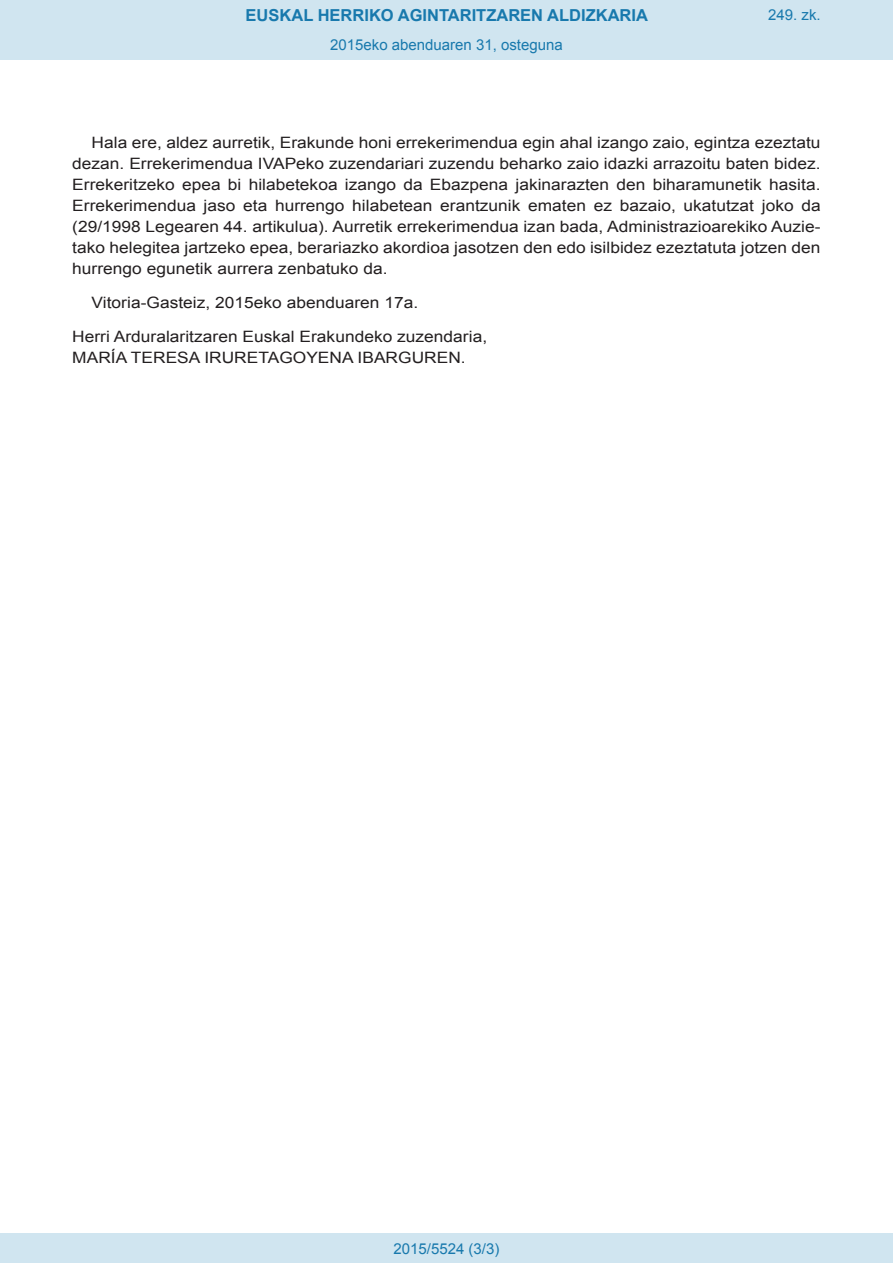
<style>
.page{position:relative;width:893px;height:1263px;background:#fff}
.page>*{position:absolute;margin:0;border:0;box-sizing:border-box;transform-origin:0 0}
.t1{font:700 16.5px "Arial";color:#1879ad}
.BOPVDetalle{font:15.6px/21px "Arial";color:#231f20;text-align:justify;scale:1.11 1}
.BOPVFirmaPuesto{font:15.6px "Arial";color:#231f20;scale:1.11 1}
.BOPVFirmaLugFec{font:15.6px "Arial";color:#231f20;scale:1.11 1}
.BOPVFirmaNombre{font:15.6px "Arial";color:#231f20;scale:1.11 1}
.Paginacion_Centro{font:15px "Arial";color:#1879ad}
</style>
<div class="page">
<div style="left:0;top:0;width:893px;height:60px;background:#d0e5f0"></div>
<div style="left:0;top:1233px;width:893px;height:30px;background:#d0e5f0"></div>
<p class="t1" style="left:246px;top:4px;width:404px">EUSKAL HERRIKO AGINTARITZAREN ALDIZKARIA</p>
<p class="Paginacion_Centro" style="left:330px;top:35px;width:234px">2015eko abenduaren 31, osteguna</p>
<p class="Paginacion_Centro" style="left:768px;top:5px;width:54px">249. zk.</p>
<p class="BOPVDetalle" style="left:72px;top:132px;width:676px;text-indent:19px">Hala ere, aldez aurretik, Erakunde honi errekerimendua egin ahal izango zaio, egintza ezeztatu dezan. Errekerimendua IVAPeko zuzendariari zuzendu beharko zaio idazki arrazoitu baten bidez.<br>Errekeritzeko epea bi hilabetekoa izango da Ebazpena jakinarazten den biharamunetik hasita.<br>Errekerimendua jaso eta hurrengo hilabetean erantzunik ematen ez bazaio, ukatutzat joko da (29/1998 Legearen 44. artikulua). Aurretik errekerimendua izan bada, Administrazioarekiko Auzie&shy;tako helegitea jartzeko epea, berariazko akordioa jasotzen den edo isilbidez ezeztatuta jotzen den hurrengo egunetik aurrera zenbatuko da.</p>
<p class="BOPVFirmaLugFec" style="left:92px;top:292px;width:296px">Vitoria-Gasteiz, 2015eko abenduaren 17a.</p>
<p class="BOPVFirmaPuesto" style="left:72px;top:326px;width:375px">Herri Arduralaritzaren Euskal Erakundeko zuzendaria,</p>
<p class="BOPVFirmaNombre" style="left:72px;top:347px;width:356px">MARÍA TERESA IRURETAGOYENA IBARGUREN.</p>
<p class="Paginacion_Centro" style="left:393px;top:1238px;width:107px">2015/5524 (3/3)</p>
</div>
